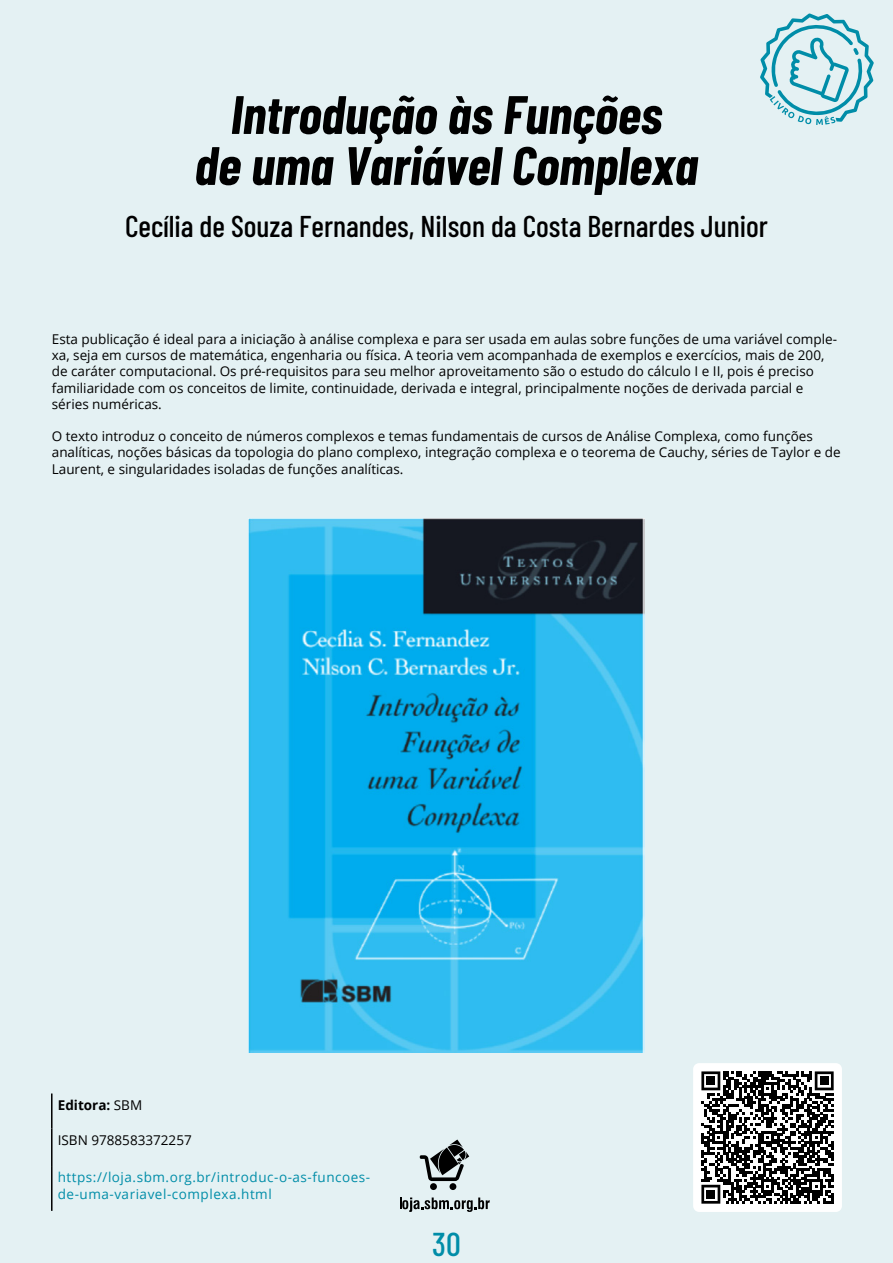
<style>
.page{position:relative;width:893px;height:1263px;background:#e4f1f3}
.page>*{position:absolute;margin:0;border:0;box-sizing:border-box;transform-origin:0 0}
.t1{font:italic 700 54px/51px "Barlow Condensed";color:#000;text-align:center}
.t2{font:500 33px "Barlow Condensed";color:#008da8}
.t3{font:500 30px "Barlow Condensed";color:#000}
.t4{font:13.5px/16.2px "Open Sans";color:#000}
.t5{font:13.5px/16.2px "Open Sans";letter-spacing:.04em;color:#008da8}
.t6{font:700 13.5px "Open Sans";color:#000}
.s1{font-weight:400}
</style>
<div class="page">
<svg style="left:760px;top:13px;width:114px;height:112px"></svg>
<hr style="left:51px;top:1093px;width:2px;height:35px;background:#000">
<hr style="left:51px;top:1128px;width:2px;height:38px;background:#000">
<hr style="left:51px;top:1166px;width:2px;height:45px;background:#000">
<div style="left:693px;top:1063px;width:149px;height:149px;background:#fff;border-radius:6px"></div>
<div style="left:430px;top:1183px;width:7px;height:7px;background:#000;border-radius:50%"></div>
<div style="left:449px;top:1183px;width:7px;height:7px;background:#000;border-radius:50%"></div>
<svg style="left:420px;top:1139px;width:49px;height:42px"></svg>
<svg style="left:400px;top:1197px;width:90px;height:15px"></svg>
<img style="left:248px;top:518px;width:397px;height:535px">
<svg style="left:701px;top:1071px;width:133px;height:133px;fill:#000"></svg>
<svg style="left:701px;top:1071px;width:19px;height:19px"></svg>
<svg style="left:815px;top:1071px;width:19px;height:19px"></svg>
<svg style="left:701px;top:1185px;width:19px;height:19px"></svg>
<div style="left:707px;top:1077px;width:8px;height:8px;background:#000"></div>
<div style="left:820px;top:1077px;width:8px;height:8px;background:#000"></div>
<div style="left:707px;top:1190px;width:8px;height:8px;background:#000"></div>
<h1 class="t1" style="left:195px;top:86px;width:505px">Introdução às Funções<br>de uma Variável Complexa</h1>
<h3 class="t3" style="left:125px;top:205px;width:644px">Cecília de Souza Fernandes, Nilson da Costa Bernardes Junior</h3>
<p class="t4" style="left:52px;top:331px;width:787px">Esta publicação é ideal para a iniciação à análise complexa e para ser usada em aulas sobre funções de uma variável comple&shy;xa, seja em cursos de matemática, engenharia ou física. A teoria vem acompanhada de exemplos e exercícios, mais de 200, de caráter computacional. Os pré-requisitos para seu melhor aproveitamento são o estudo do cálculo I e II, pois é preciso familiaridade com os conceitos de limite, continuidade, derivada e integral, principalmente noções de derivada parcial e séries numéricas.</p>
<p class="t4" style="left:52px;top:428px;width:790px">O texto introduz o conceito de números complexos e temas fundamentais de cursos de Análise Complexa, como funções analíticas, noções básicas da topologia do plano complexo, integração complexa e o teorema de Cauchy, séries de Taylor e de<br>Laurent, e singularidades isoladas de funções analíticas.</p>
<p class="t6" style="left:58px;top:1095px;width:86px">Editora: <span class="s1">SBM</span></p>
<p class="t4" style="left:58px;top:1131px;width:136px">ISBN 9788583372257</p>
<p class="t5" style="left:58px;top:1169px;width:314px">https://loja.sbm.org.br/introduc-o-as-funcoes&shy;de-uma-variavel-complexa.html</p>
<h2 class="t2" style="left:432px;top:1220px;width:30px">30</h2>
</div>
